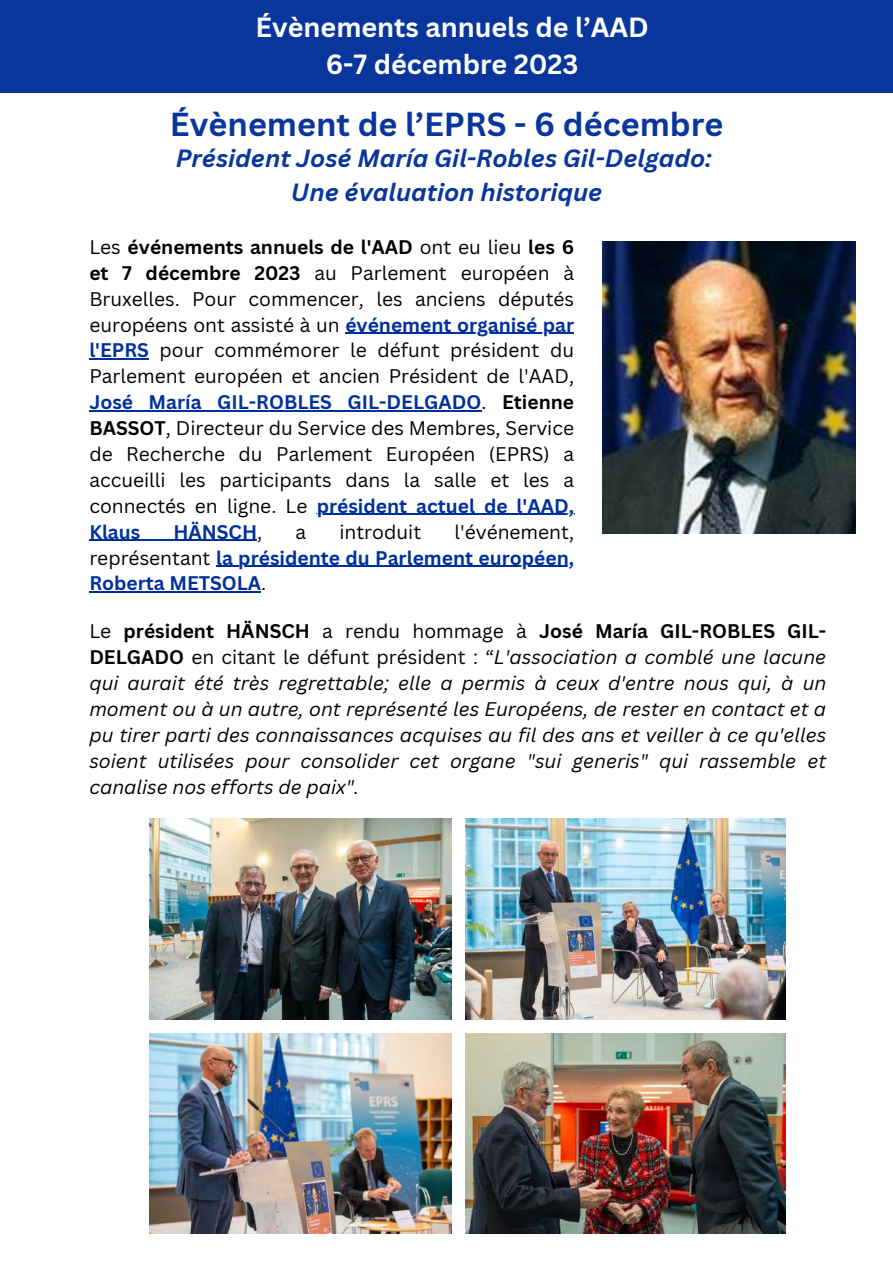
<style>
.page{position:relative;width:893px;height:1264px;background:#fff}
.page>*{position:absolute;margin:0;border:0;box-sizing:border-box;transform-origin:0 0}
.t1{font:700 32.4px "Canva Sans";color:#08369d}
.t2{font:700 27px/37.2px "Canva Sans";color:#fff;text-align:center}
.t3{font:italic 700 24.3px/33.5px "Canva Sans";color:#08369d;text-align:center}
.t4{font:19.2px/25.8px "Canva Sans";color:#000;text-align:justify}
.t5{font:italic 19.2px/25.8px "Canva Sans";color:#000;text-align:justify}
.t6{font:700 19.2px/25.8px "Canva Sans";color:#00309d;text-align:justify}
.s1{font-weight:700}
.s2{font-weight:700;color:#00309d}
.s3{font-weight:400;color:#000}
.s4{font-style:normal}
.s5{font-weight:700;font-style:normal}
</style>
<div class="page">
<div style="left:0;top:0;width:892px;height:93px;background:#08369d"></div>
<img style="left:149px;top:818px;width:302px;height:201px">
<img style="left:466px;top:818px;width:319px;height:201px">
<img style="left:149px;top:1033px;width:302px;height:200px">
<img style="left:466px;top:1033px;width:319px;height:200px">
<img style="left:602px;top:241px;width:253px;height:292px">
<hr style="left:345px;top:333px;width:229px;height:1px;background:#00309d">
<hr style="left:89px;top:358px;width:60px;height:2px;background:#00309d">
<hr style="left:89px;top:410px;width:392px;height:1px;background:#00309d">
<hr style="left:329px;top:514px;width:245px;height:1px;background:#00309d">
<hr style="left:89px;top:540px;width:168px;height:1px;background:#00309d">
<hr style="left:216px;top:565px;width:22px;height:2px;background:#00309d">
<svg style="left:238px;top:565px;width:13px;height:2px"></svg>
<hr style="left:251px;top:565px;width:323px;height:2px;background:#00309d">
<hr style="left:89px;top:591px;width:172px;height:1px;background:#00309d">
<h2 class="t2" style="left:255px;top:8px;width:395px">Évènements annuels de l’AAD<br>6-7 décembre 2023</h2>
<h1 class="t1" style="left:170px;top:102px;width:555px">Évènement de l’EPRS - 6 décembre</h1>
<p class="t3" style="left:176px;top:141px;width:537px">Président José María Gil-Robles Gil-Delgado:<br>Une évaluation historique</p>
<p class="t4" style="left:89px;top:233px;width:486px">Les <span class="s1">événements annuels de l'AAD</span> ont eu lieu <span class="s1">les 6 et 7 décembre 2023</span> au Parlement européen à Bruxelles. Pour commencer, les anciens députés européens ont assisté à un <span class="s2">événement organisé par l'EPRS</span> pour commémorer le défunt président du Parlement européen et ancien Président de l'AAD, <span class="s2">José María GIL-ROBLES GIL-DELGADO</span>. <span class="s1">Etienne BASSOT</span>, Directeur du Service des Membres, Service de Recherche du Parlement Européen (EPRS) a accueilli les participants dans la salle et les a connectés en ligne. Le <span class="s2">président actuel de l'AAD, Klaus</span></p>
<p class="t6" style="left:173px;top:518px;width:90px">HÄNSCH<span class="s3">,</span></p>
<p class="t4" style="left:295px;top:518px;width:12px">a</p>
<p class="t4" style="left:339px;top:518px;width:83px">introduit</p>
<p class="t6" style="left:89px;top:518px;width:486px;text-indent:365px"><span class="s3">l'événement, représentant</span> la présidente du Parlement européen, Roberta METSOLA<span class="s3">.</span></p>
<p class="t5" style="left:89px;top:618px;width:738px"><span class="s4">Le</span> <span class="s5">président HÄNSCH</span> <span class="s4">a rendu hommage à</span> <span class="s5">José María GIL-ROBLES GIL-DELGADO</span> <span class="s4">en citant le défunt président : “</span>L'association a comblé une lacune qui aurait été très regrettable; elle a permis à ceux d'entre nous qui, à un moment ou à un autre, ont représenté les Européens, de rester en contact et a pu tirer parti des connaissances acquises au fil des ans et veiller à ce qu'elles soient utilisées pour consolider cet organe "sui generis" qui rassemble et canalise nos efforts de paix".</p>
</div>
